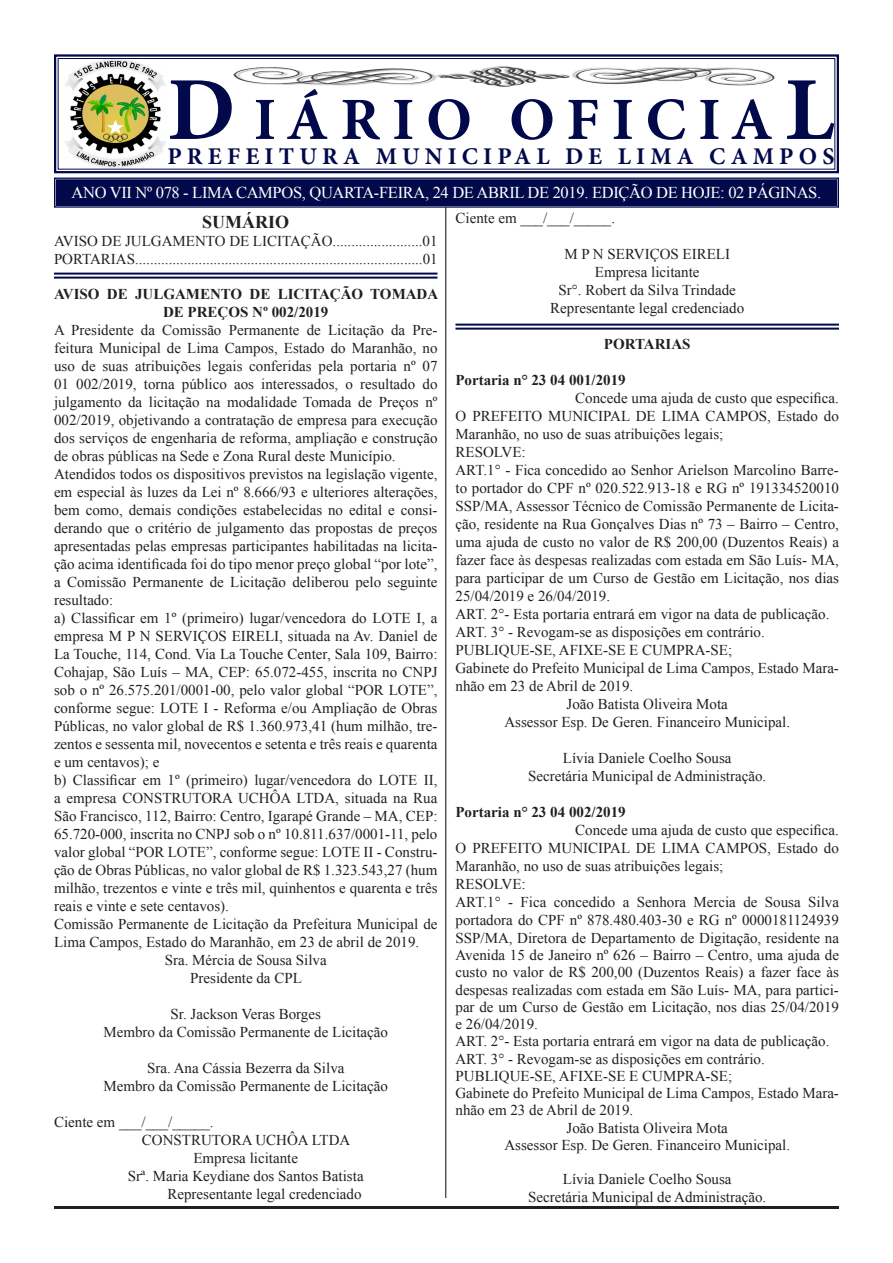
<style>
.page{position:relative;width:893px;height:1263px;background:#fff}
.page>*{position:absolute;margin:0;border:0;box-sizing:border-box;transform-origin:0 0}
.t1{font:700 60px "Minion Pro";letter-spacing:.19em;color:#01094a}
.t2{font:700 24px "Minion Pro";letter-spacing:.215em;color:#01094a}
.t3{font:700 18px "Times New Roman";color:#231f20}
.t4{font:16.5px "Times New Roman";letter-spacing:-.02em;color:#fff}
.t5{font:15px/18px "Times New Roman";color:#231f20;text-align:justify}
.t6{font:700 15px/18px "Times New Roman";color:#231f20;text-align:center}
.s1{font-size:90px}
</style>
<div class="page">
<svg style="left:54px;top:54px;width:785px;height:120px"></svg>
<div style="left:58px;top:58px;width:777px;height:112px;border:1px solid #01094a"></div>
<svg style="left:54px;top:177px;width:785px;height:31px;background:#111855"></svg>
<div style="left:56px;top:179px;width:781px;height:27px;border:1px solid #01094a"></div>
<div style="left:57px;top:181px;width:779px;height:23px;border:1px solid #01094a"></div>
<hr style="left:54px;top:1206px;width:785px;height:3px;background:#231f20">
<hr style="left:54px;top:273px;width:383px;height:2px;background:#01094a">
<hr style="left:54px;top:277px;width:383px;height:2px;background:#01094a">
<hr style="left:445px;top:207px;width:1px;height:991px;background:#231f20">
<img style="left:230px;top:66px;width:550px;height:21px">
<img style="left:64px;top:60px;width:102px;height:108px">
<hr style="left:455px;top:324px;width:384px;height:2px;background:#01094a">
<hr style="left:455px;top:328px;width:384px;height:2px;background:#01094a">
<p class="t1" style="left:167px;top:77px;width:669px"><span class="s1">D</span>IÁRIO OFICIA<span class="s1">L</span></p>
<p class="t2" style="left:168px;top:140px;width:668px">PREFEITURA MUNICIPAL DE LIMA CAMPOS</p>
<p class="t4" style="left:72px;top:181px;width:751px">ANO VII Nº 078 - LIMA CAMPOS, QUARTA-FEIRA, 24 DE ABRIL DE 2019. EDIÇÃO DE HOJE: 02 PÁGINAS.</p>
<p class="t3" style="left:202px;top:210px;width:88px">SUMÁRIO</p>
<p class="t5" style="left:54px;top:232px;width:385px">AVISO DE JULGAMENTO DE LICITAÇÃO........................01</p>
<p class="t5" style="left:54px;top:250px;width:385px">PORTARIAS.............................................................................01</p>
<p class="t6" style="left:54px;top:285px;width:386px">AVISO DE JULGAMENTO DE LICITAÇÃO TOMADA<br>DE PREÇOS Nº 002/2019</p>
<p class="t5" style="left:54px;top:321px;width:385px">A Presidente da Comissão Permanente de Licitação da Pre&shy;feitura Municipal de Lima Campos, Estado do Maranhão, no uso de suas atribuições legais conferidas pela portaria nº 07<br>01 002/2019, torna público aos interessados, o resultado do julgamento da licitação na modalidade Tomada de Preços nº 002/2019, objetivando a contratação de empresa para execução dos serviços de engenharia de reforma, ampliação e construção de obras públicas na Sede e Zona Rural deste Município.</p>
<p class="t5" style="left:54px;top:465px;width:385px">Atendidos todos os dispositivos previstos na legislação vigente, em especial às luzes da Lei nº 8.666/93 e ulteriores alterações, bem como, demais condições estabelecidas no edital e consi&shy;derando que o critério de julgamento das propostas de preços apresentadas pelas empresas participantes habilitadas na licita&shy;ção acima identificada foi do tipo menor preço global “por lote”, a Comissão Permanente de Licitação deliberou pelo seguinte resultado:</p>
<p class="t5" style="left:54px;top:609px;width:385px">a) Classificar em 1º (primeiro) lugar/vencedora do LOTE I, a empresa M P N SERVIÇOS EIRELI, situada na Av. Daniel de La Touche, 114, Cond. Via La Touche Center, Sala 109, Bairro:<br>Cohajap, São Luís – MA, CEP: 65.072-455, inscrita no CNPJ sob o nº 26.575.201/0001-00, pelo valor global “POR LOTE”, conforme segue: LOTE I - Reforma e/ou Ampliação de Obras Públicas, no valor global de R$ 1.360.973,41 (hum milhão, tre&shy;zentos e sessenta mil, novecentos e setenta e três reais e quarenta e um centavos); e</p>
<p class="t5" style="left:54px;top:771px;width:385px">b) Classificar em 1º (primeiro) lugar/vencedora do LOTE II, a empresa CONSTRUTORA UCHÔA LTDA, situada na Rua São Francisco, 112, Bairro: Centro, Igarapé Grande – MA, CEP:<br>65.720-000, inscrita no CNPJ sob o nº 10.811.637/0001-11, pelo valor global “POR LOTE”, conforme segue: LOTE II - Constru&shy;ção de Obras Públicas, no valor global de R$ 1.323.543,27 (hum milhão, trezentos e vinte e três mil, quinhentos e quarenta e três reais e vinte e sete centavos).</p>
<p class="t5" style="left:54px;top:915px;width:385px">Comissão Permanente de Licitação da Prefeitura Municipal de<br>Lima Campos, Estado do Maranhão, em 23 de abril de 2019.</p>
<p class="t5" style="left:165px;top:951px;width:164px">Sra. Mércia de Sousa Silva</p>
<p class="t5" style="left:190px;top:969px;width:113px">Presidente da CPL</p>
<p class="t5" style="left:171px;top:1005px;width:152px">Sr. Jackson Veras Borges</p>
<p class="t5" style="left:103px;top:1023px;width:286px">Membro da Comissão Permanente de Licitação</p>
<p class="t5" style="left:147px;top:1059px;width:199px">Sra. Ana Cássia Bezerra da Silva</p>
<p class="t5" style="left:103px;top:1077px;width:286px">Membro da Comissão Permanente de Licitação</p>
<p class="t5" style="left:54px;top:1113px;width:161px">Ciente em ___/___/_____.</p>
<p class="t5" style="left:142px;top:1131px;width:210px">CONSTRUTORA UCHÔA LTDA</p>
<p class="t5" style="left:193px;top:1149px;width:106px">Empresa licitante</p>
<p class="t5" style="left:128px;top:1167px;width:237px">Srª. Maria Keydiane dos Santos Batista</p>
<p class="t5" style="left:167px;top:1185px;width:196px">Representante legal credenciado</p>
<p class="t5" style="left:455px;top:209px;width:161px">Ciente em ___/___/_____.</p>
<p class="t5" style="left:564px;top:245px;width:167px">M P N SERVIÇOS EIRELI</p>
<p class="t5" style="left:595px;top:263px;width:106px">Empresa licitante</p>
<p class="t5" style="left:559px;top:281px;width:179px">Sr°. Robert da Silva Trindade</p>
<p class="t5" style="left:550px;top:299px;width:196px">Representante legal credenciado</p>
<p class="t6" style="left:604px;top:334px;width:88px">PORTARIAS</p>
<p class="t6" style="left:455px;top:370px;width:172px">Portaria n° 23 04 001/2019</p>
<p class="t5" style="left:575px;top:389px;width:265px">Concede uma ajuda de custo que especifica.</p>
<p class="t5" style="left:455px;top:407px;width:385px">O PREFEITO MUNICIPAL DE LIMA CAMPOS, Estado do<br>Maranhão, no uso de suas atribuições legais;</p>
<p class="t5" style="left:455px;top:443px;width:72px">RESOLVE:</p>
<p class="t5" style="left:455px;top:461px;width:385px">ART.1° - Fica concedido ao Senhor Arielson Marcolino Barre&shy;to portador do CPF nº 020.522.913-18 e RG nº 191334520010<br>SSP/MA, Assessor Técnico de Comissão Permanente de Licita&shy;ção, residente na Rua Gonçalves Dias nº 73 – Bairro – Centro, uma ajuda de custo no valor de R$ 200,00 (Duzentos Reais) a fazer face às despesas realizadas com estada em São Luís- MA, para participar de um Curso de Gestão em Licitação, nos dias 25/04/2019 e 26/04/2019.</p>
<p class="t5" style="left:455px;top:605px;width:375px">ART. 2°- Esta portaria entrará em vigor na data de publicação.</p>
<p class="t5" style="left:455px;top:623px;width:311px">ART. 3° - Revogam-se as disposições em contrário.</p>
<p class="t5" style="left:455px;top:641px;width:278px">PUBLIQUE-SE, AFIXE-SE E CUMPRA-SE;</p>
<p class="t5" style="left:455px;top:659px;width:385px">Gabinete do Prefeito Municipal de Lima Campos, Estado Mara&shy;nhão em 23 de Abril de 2019.</p>
<p class="t5" style="left:567px;top:695px;width:163px">João Batista Oliveira Mota</p>
<p class="t5" style="left:504px;top:713px;width:287px">Assessor Esp. De Geren. Financeiro Municipal.</p>
<p class="t5" style="left:563px;top:749px;width:170px">Lívia Daniele Coelho Sousa</p>
<p class="t5" style="left:528px;top:767px;width:240px">Secretária Municipal de Administração.</p>
<p class="t6" style="left:455px;top:802px;width:172px">Portaria n° 23 04 002/2019</p>
<p class="t5" style="left:575px;top:821px;width:265px">Concede uma ajuda de custo que especifica.</p>
<p class="t5" style="left:455px;top:839px;width:385px">O PREFEITO MUNICIPAL DE LIMA CAMPOS, Estado do<br>Maranhão, no uso de suas atribuições legais;</p>
<p class="t5" style="left:455px;top:875px;width:72px">RESOLVE:</p>
<p class="t5" style="left:455px;top:893px;width:385px;line-height:17.4px">ART.1° - Fica concedido a Senhora Mercia de Sousa Silva portadora do CPF nº 878.480.403-30 e RG nº 0000181124939<br>SSP/MA, Diretora de Departamento de Digitação, residente na Avenida 15 de Janeiro nº 626 – Bairro – Centro, uma ajuda de custo no valor de R$ 200,00 (Duzentos Reais) a fazer face às despesas realizadas com estada em São Luís- MA, para partici&shy;par de um Curso de Gestão em Licitação, nos dias 25/04/2019 e 26/04/2019.</p>
<p class="t5" style="left:455px;top:1032px;width:375px">ART. 2°- Esta portaria entrará em vigor na data de publicação.</p>
<p class="t5" style="left:455px;top:1049px;width:311px">ART. 3° - Revogam-se as disposições em contrário.</p>
<p class="t5" style="left:455px;top:1067px;width:278px">PUBLIQUE-SE, AFIXE-SE E CUMPRA-SE;</p>
<p class="t5" style="left:455px;top:1084px;width:385px;line-height:17.2px">Gabinete do Prefeito Municipal de Lima Campos, Estado Mara&shy;nhão em 23 de Abril de 2019.</p>
<p class="t5" style="left:567px;top:1118px;width:163px">João Batista Oliveira Mota</p>
<p class="t5" style="left:504px;top:1136px;width:287px">Assessor Esp. De Geren. Financeiro Municipal.</p>
<p class="t5" style="left:563px;top:1170px;width:170px">Lívia Daniele Coelho Sousa</p>
<p class="t5" style="left:528px;top:1188px;width:240px">Secretária Municipal de Administração.</p>
</div>
